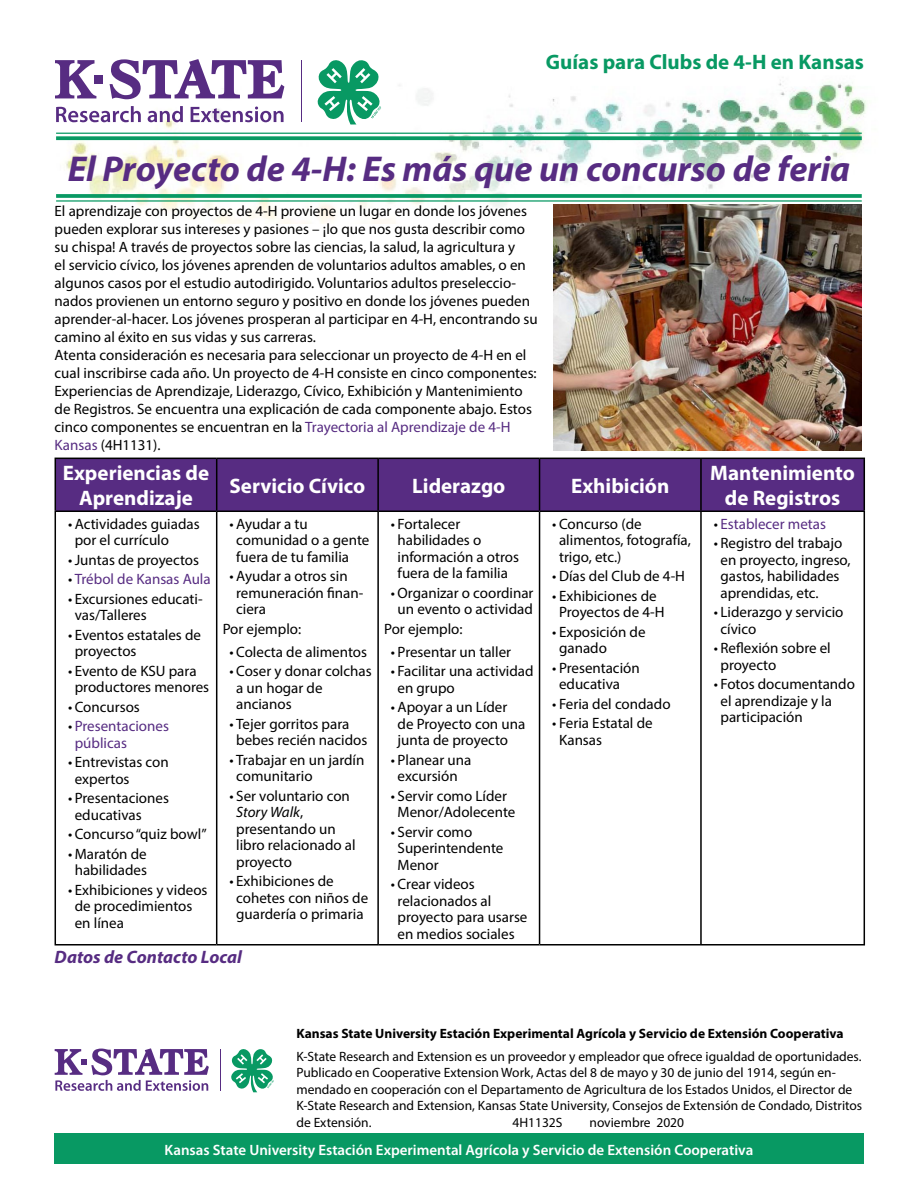
<style>
.page{position:relative;width:918px;height:1188px;background:#fff}
.page>*{position:absolute;margin:0;border:0;box-sizing:border-box;transform-origin:0 0}
.t1{font:italic 700 36px "Myriad Pro";color:#572c82}
.t2{font:700 21px/25.2px "Myriad Pro";color:#fff;text-align:center}
.t3{font:700 21px "Myriad Pro";color:#089963}
.t4{font:italic 700 18px "Myriad Pro";color:#572c82}
.t5{font:15px/16.5px "Myriad Pro";color:#000}
.t6{font:600 15px "Myriad Pro";color:#fff}
.t7{font:15px/16.5px "Myriad Pro";color:#572c82}
.t8{font:13.5px/16.5px "Myriad Pro";color:#000}
.t9{font:700 13.5px "Myriad Pro";color:#000}
.s1{color:#572c82}
.s2{color:#000}
.s3{font-style:italic}
</style>
<div class="page">
<img style="left:55px;top:82px;width:812px;height:142px">
<div style="left:95px;top:75px;width:8px;height:8px;background:#572c82"></div>
<svg style="left:55px;top:60px;width:41px;height:38px"></svg>
<svg style="left:110px;top:59px;width:174px;height:40px"></svg>
<svg style="left:56px;top:106px;width:85px;height:16px"></svg>
<svg style="left:148px;top:106px;width:35px;height:16px"></svg>
<svg style="left:191px;top:107px;width:93px;height:15px"></svg>
<hr style="left:301px;top:60px;width:1px;height:62px;background:#572c82">
<svg style="left:317px;top:60px;width:64px;height:65px"></svg>
<hr style="left:56px;top:133px;width:806px;height:1px;background:#089963">
<svg style="left:56px;top:136px;width:806px;height:4px;background:#1aa06e"></svg>
<svg style="left:56px;top:194px;width:806px;height:4px;background:#169e6b"></svg>
<hr style="left:56px;top:200px;width:806px;height:2px;background:#089963">
<div style="left:54px;top:1134px;width:810px;height:30px;background:#089963"></div>
<svg style="left:55px;top:1048px;width:154px;height:43px"></svg>
<hr style="left:220px;top:1049px;width:1px;height:42px;background:#572c82">
<svg style="left:231px;top:1049px;width:43px;height:43px"></svg>
<img style="left:554px;top:205px;width:308px;height:245px">
<div style="left:56px;top:459px;width:808px;height:52px;background:#572c82"></div>
<hr style="left:55px;top:458px;width:162px;height:1px;background:#000">
<hr style="left:55px;top:459px;width:1px;height:52px;background:#000">
<hr style="left:217px;top:458px;width:161px;height:1px;background:#000">
<hr style="left:216px;top:459px;width:1px;height:52px;background:#000">
<hr style="left:378px;top:458px;width:162px;height:1px;background:#000">
<hr style="left:377px;top:459px;width:2px;height:52px;background:#000">
<hr style="left:540px;top:458px;width:161px;height:1px;background:#000">
<hr style="left:539px;top:459px;width:1px;height:52px;background:#000">
<hr style="left:701px;top:458px;width:164px;height:1px;background:#000">
<hr style="left:700px;top:459px;width:2px;height:52px;background:#000">
<hr style="left:864px;top:459px;width:1px;height:52px;background:#000">
<hr style="left:55px;top:511px;width:162px;height:1px;background:#000">
<hr style="left:55px;top:512px;width:1px;height:432px;background:#000">
<hr style="left:217px;top:511px;width:161px;height:1px;background:#000">
<hr style="left:216px;top:512px;width:1px;height:432px;background:#000">
<hr style="left:378px;top:511px;width:162px;height:1px;background:#000">
<hr style="left:377px;top:512px;width:2px;height:432px;background:#000">
<hr style="left:540px;top:511px;width:161px;height:1px;background:#000">
<hr style="left:539px;top:512px;width:1px;height:432px;background:#000">
<hr style="left:701px;top:511px;width:164px;height:1px;background:#000">
<hr style="left:700px;top:512px;width:2px;height:432px;background:#000">
<hr style="left:864px;top:512px;width:1px;height:432px;background:#000">
<hr style="left:55px;top:944px;width:162px;height:2px;background:#000">
<hr style="left:217px;top:944px;width:161px;height:2px;background:#000">
<hr style="left:378px;top:944px;width:162px;height:2px;background:#000">
<hr style="left:540px;top:944px;width:161px;height:2px;background:#000">
<hr style="left:701px;top:944px;width:164px;height:2px;background:#000">
<h2 class="t3" style="left:546px;top:48px;width:320px">Guías para Clubs de 4-H en Kansas</h2>
<h1 class="t1" style="left:68px;top:145px;width:784px">El Proyecto de 4-H: Es más que un concurso de feria</h1>
<p class="t5" style="left:55px;top:202px;width:485px;line-height:18px">El aprendizaje con proyectos de 4-H proviene un lugar en donde los jóvenes pueden explorar sus intereses y pasiones – ¡lo que nos gusta describir como su chispa! A través de proyectos sobre las ciencias, la salud, la agricultura y<br>el servicio cívico, los jóvenes aprenden de voluntarios adultos amables, o en algunos casos por el estudio autodirigido. Voluntarios adultos preseleccio&shy;nados provienen un entorno seguro y positivo en donde los jóvenes pueden aprender-al-hacer. Los jóvenes prosperan al participar en 4-H, encontrando su camino al éxito en sus vidas y sus carreras.<br>Atenta consideración es necesaria para seleccionar un proyecto de 4-H en el cual inscribirse cada año. Un proyecto de 4-H consiste en cinco componentes:<br>Experiencias de Aprendizaje, Liderazgo, Cívico, Exhibición y Mantenimiento de Registros. Se encuentra una explicación de cada componente abajo. Estos cinco componentes se encuentran en la <span class="s1">Trayectoria al Aprendizaje de 4-H Kansas</span> (4H1131).</p>
<h2 class="t2" style="left:63px;top:460px;width:148px">Experiencias de<br>Aprendizaje</h2>
<p class="t5" style="left:75px;top:515px;width:126px;text-indent:-7px">• Actividades guiadas por el currículo</p>
<p class="t5" style="left:68px;top:551px;width:133px">• Juntas de proyectos</p>
<p class="t7" style="left:68px;top:570px;width:144px"><span class="s2">•</span> Trébol de Kansas Aula</p>
<p class="t5" style="left:75px;top:590px;width:129px;text-indent:-7px">• Excursiones educati&shy;vas/Talleres</p>
<p class="t5" style="left:75px;top:626px;width:128px;text-indent:-7px">• Eventos estatales de proyectos</p>
<p class="t5" style="left:75px;top:662px;width:136px;text-indent:-7px">• Evento de KSU para productores menores</p>
<p class="t5" style="left:68px;top:698px;width:73px">• Concursos</p>
<p class="t7" style="left:75px;top:717px;width:96px;text-indent:-7px"><span class="s2">•</span> Presentaciones públicas</p>
<p class="t5" style="left:75px;top:753px;width:96px;text-indent:-7px">• Entrevistas con expertos</p>
<p class="t5" style="left:75px;top:789px;width:96px;text-indent:-7px">• Presentaciones educativas</p>
<p class="t5" style="left:68px;top:825px;width:140px">• Concurso “quiz bowl”</p>
<p class="t5" style="left:68px;top:845px;width:81px;text-align:center">• Maratón de habilidades</p>
<p class="t5" style="left:75px;top:881px;width:134px;text-indent:-7px">• Exhibiciones y videos de procedimientos en línea</p>
<h2 class="t2" style="left:229px;top:472px;width:137px">Servicio Cívico</h2>
<h2 class="t2" style="left:412px;top:472px;width:95px">Liderazgo</h2>
<h2 class="t2" style="left:571px;top:472px;width:100px">Exhibición</h2>
<p class="t5" style="left:236px;top:515px;width:135px;text-indent:-7px">• Ayudar a tu comunidad o a gente fuera de tu familia</p>
<p class="t5" style="left:236px;top:567px;width:129px;text-indent:-7px">• Ayudar a otros sin remuneración finan&shy;ciera</p>
<p class="t5" style="left:223px;top:620px;width:80px">Por ejemplo:</p>
<p class="t5" style="left:229px;top:643px;width:139px">• Colecta de alimentos</p>
<p class="t5" style="left:236px;top:663px;width:137px;text-indent:-7px">• Coser y donar colchas a un hogar de ancianos</p>
<p class="t5" style="left:236px;top:715px;width:133px;text-indent:-7px">• Tejer gorritos para bebes recién nacidos</p>
<p class="t5" style="left:236px;top:751px;width:130px;text-indent:-7px">• Trabajar en un jardín comunitario</p>
<p class="t5" style="left:236px;top:787px;width:121px;text-indent:-7px">• Ser voluntario con<br><span class="s3">Story Walk</span>, presentando un libro relacionado al proyecto</p>
<p class="t5" style="left:236px;top:873px;width:134px;text-indent:-7px">• Exhibiciones de cohetes con niños de guardería o primaria</p>
<p class="t5" style="left:398px;top:515px;width:123px;text-indent:-7px">• Fortalecer habilidades o información a otros fuera de la familia</p>
<p class="t5" style="left:391px;top:584px;width:144px;text-align:center">• Organizar o coordinar un evento o actividad</p>
<p class="t5" style="left:384px;top:620px;width:80px">Por ejemplo:</p>
<p class="t5" style="left:391px;top:643px;width:122px">• Presentar un taller</p>
<p class="t5" style="left:398px;top:663px;width:137px;text-indent:-7px">• Facilitar una actividad en grupo</p>
<p class="t5" style="left:398px;top:699px;width:129px;text-indent:-7px">• Apoyar a un Líder de Proyecto con una junta de proyecto</p>
<p class="t5" style="left:391px;top:751px;width:82px;text-align:center">• Planear una excursión</p>
<p class="t5" style="left:391px;top:787px;width:126px;text-align:center">• Servir como Líder<br>Menor/Adolecente</p>
<p class="t5" style="left:398px;top:823px;width:107px;text-indent:-7px">• Servir como<br>Superintendente<br>Menor</p>
<p class="t5" style="left:398px;top:876px;width:131px;text-indent:-7px">• Crear videos relacionados al proyecto para usarse en medios sociales</p>
<p class="t5" style="left:559px;top:515px;width:133px;text-indent:-7px">• Concurso (de alimentos, fotografía, trigo, etc.)</p>
<p class="t5" style="left:552px;top:567px;width:134px">• Días del Club de 4-H</p>
<p class="t5" style="left:552px;top:587px;width:114px;text-align:center">• Exhibiciones de<br>Proyectos de 4-H</p>
<p class="t5" style="left:559px;top:623px;width:88px;text-indent:-7px">• Exposición de ganado</p>
<p class="t5" style="left:559px;top:659px;width:82px;text-indent:-7px">• Presentación educativa</p>
<p class="t5" style="left:552px;top:695px;width:120px">• Feria del condado</p>
<p class="t5" style="left:559px;top:714px;width:95px;text-indent:-7px">• Feria Estatal de<br>Kansas</p>
<p class="t4" style="left:55px;top:945px;width:189px">Datos de Contacto Local</p>
<h2 class="t2" style="left:710px;top:460px;width:146px">Mantenimiento de Registros</h2>
<p class="t7" style="left:714px;top:515px;width:114px"><span class="s2">•</span> Establecer metas</p>
<p class="t5" style="left:720px;top:534px;width:132px;text-indent:-7px">• Registro del trabajo en proyecto, ingreso, gastos, habilidades aprendidas, etc.</p>
<p class="t5" style="left:720px;top:603px;width:125px;text-indent:-7px">• Liderazgo y servicio cívico</p>
<p class="t5" style="left:720px;top:639px;width:112px;text-indent:-7px">• Reflexión sobre el proyecto</p>
<p class="t5" style="left:720px;top:675px;width:136px;text-indent:-7px">• Fotos documentando el aprendizaje y la participación</p>
<p class="t9" style="left:296px;top:1024px;width:549px">Kansas State University Estación Experimental Agrícola y Servicio de Extensión Cooperativa</p>
<p class="t8" style="left:296px;top:1048px;width:567px">K-State Research and Extension es un proveedor y empleador que ofrece igualdad de oportunidades.<br>Publicado en Cooperative Extension Work, Actas del 8 de mayo y 30 de junio del 1914, según en&shy;mendado en cooperación con el Departamento de Agricultura de los Estados Unidos, el Director de K-State Research and Extension, Kansas State University, Consejos de Extensión de Condado, Distritos de Extensión.</p>
<p class="t8" style="left:512px;top:1114px;width:52px">4H1132S</p>
<p class="t8" style="left:590px;top:1114px;width:96px">noviembre 2020</p>
<p class="t6" style="left:165px;top:1140px;width:590px">Kansas State University Estación Experimental Agrícola y Servicio de Extensión Cooperativa</p>
</div>
